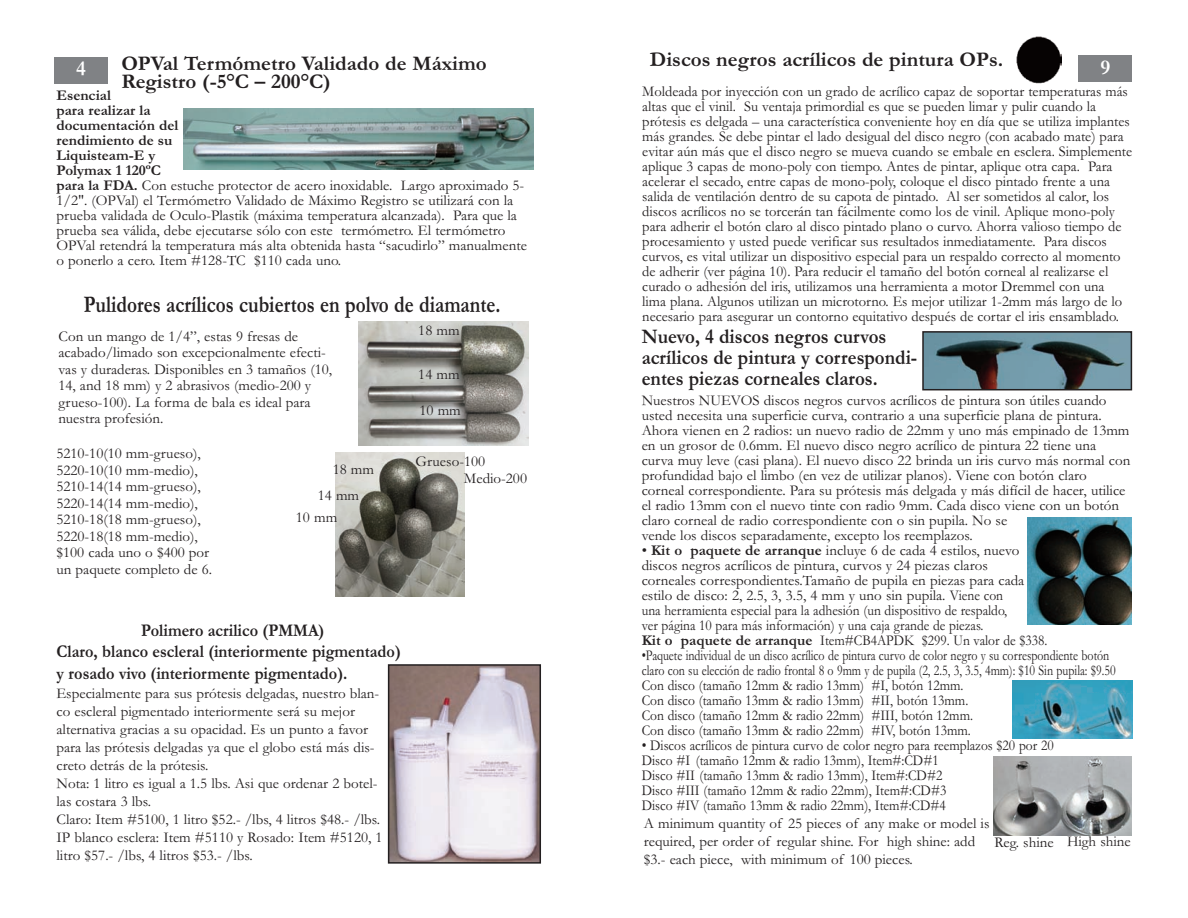
<style>
.page{position:relative;width:1188px;height:918px;background:#fff}
.page>*{position:absolute;margin:0;border:0;box-sizing:border-box;transform-origin:0 0}
.t1{font:700 24px "Garamond";color:#231f20;scale:.8 1}
.t2{font:700 21px "Garamond";color:#231f20}
.t3{font:700 21px/21px "Garamond";color:#231f20;scale:.9 1}
.t4{font:700 21px "Garamond";color:#fff}
.t5{font:700 18px/21.6px "Garamond";color:#231f20;scale:.9 1}
.t6{font:15px/15px "Garamond";color:#231f20}
.t7{font:15px/15px "Garamond";color:#231f20;scale:.8 1}
.t8{font:15px/15px "Garamond";color:#231f20;scale:.9 1}
.s1{font-weight:700}
</style>
<div class="page">
<img style="left:336px;top:452px;width:128px;height:145px">
<img style="left:183px;top:109px;width:351px;height:60px">
<img style="left:391px;top:667px;width:147px;height:194px">
<div style="left:388px;top:664px;width:153px;height:200px;border:2px solid #231f20"></div>
<div style="left:1078px;top:56px;width:54px;height:26px;background:#808285"></div>
<div style="left:54px;top:57px;width:54px;height:27px;background:#808285"></div>
<img style="left:1017px;top:36px;width:44px;height:48px">
<img style="left:925px;top:334px;width:204px;height:53px">
<div style="left:922px;top:331px;width:210px;height:59px;border:2px solid #231f20"></div>
<img style="left:1012px;top:681px;width:120px;height:58px">
<img style="left:1027px;top:518px;width:104px;height:107px">
<img style="left:993px;top:756px;width:138px;height:79px">
<img style="left:358px;top:321px;width:170px;height:124px">
<h2 class="t2" style="left:121px;top:51px;width:367px">OPVal Termómetro Validado de Máximo</h2>
<h2 class="t2" style="left:650px;top:46px;width:355px">Discos negros acrílicos de pintura OPs.</h2>
<h2 class="t2" style="left:121px;top:69px;width:211px">Registro (-5°C – 200°C)</h2>
<h2 class="t4" style="left:76px;top:55px;width:11px">4</h2>
<h2 class="t4" style="left:1101px;top:54px;width:11px">9</h2>
<p class="t6" style="left:642px;top:83px;width:491px">Moldeada por inyección con un grado de acrílico capaz de soportar temperaturas más altas que el vinil. Su ventaja primordial es que se pueden limar y pulir cuando la prótesis es delgada – una característica conveniente hoy en día que se utiliza implantes más grandes. Se debe pintar el lado desigual del disco negro (con acabado mate) para evitar aún más que el disco negro se mueva cuando se embale en esclera. Simplemente aplique 3 capas de mono-poly con tiempo. Antes de pintar, aplique otra capa. Para acelerar el secado, entre capas de mono-poly, coloque el disco pintado frente a una salida de ventilación dentro de su capota de pintado. Al ser sometidos al calor, los discos acrílicos no se torcerán tan fácilmente como los de vinil. Aplique mono-poly para adherir el botón claro al disco pintado plano o curvo. Ahorra valioso tiempo de procesamiento y usted puede verificar sus resultados inmediatamente. Para discos curvos, es vital utilizar un dispositivo especial para un respaldo correcto al momento de adherir (ver página 10). Para reducir el tamaño del botón corneal al realizarse el curado o adhesión del iris, utilizamos una herramienta a motor Dremmel con una<br>lima plana. Algunos utilizan un microtorno. Es mejor utilizar 1-2mm más largo de lo necesario para asegurar un contorno equitativo después de cortar el iris ensamblado.</p>
<p class="t6" style="left:56px;top:87px;width:472px"><span class="s1">Esencial<br>para realizar la<br>documentación del<br>rendimiento de su<br>Liquisteam-E y<br>Polymax 1 120ºC<br>para la FDA.</span> Con estuche protector de acero inoxidable. Largo aproximado 5- 1/2". (OPVal) el Termómetro Validado de Máximo Registro se utilizará con la prueba validada de Oculo-Plastik (máxima temperatura alcanzada). Para que la prueba sea válida, debe ejecutarse sólo con este termómetro. El termómetro OPVal retendrá la temperatura más alta obtenida hasta “sacudirlo” manualmente o ponerlo a cero. Item #128-TC $110 cada uno.</p>
<h1 class="t1" style="left:84px;top:290px;width:522px">Pulidores acrílicos cubiertos en polvo de diamante.</h1>
<p class="t6" style="left:418px;top:322px;width:43px">18 mm</p>
<h2 class="t3" style="left:642px;top:326px;width:308px">Nuevo, 4 discos negros curvos acrílicos de pintura y correspondi&shy;entes piezas corneales claros.</h2>
<p class="t6" style="left:58px;top:327px;width:275px;line-height:16.5px">Con un mango de 1/4”, estas 9 fresas de acabado/limado son excepcionalmente efecti&shy;vas y duraderas. Disponibles en 3 tamaños (10, 14, and 18 mm) y 2 abrasivos (medio-200 y grueso-100). La forma de bala es ideal para nuestra profesión.</p>
<p class="t6" style="left:418px;top:366px;width:43px">14 mm</p>
<p class="t6" style="left:642px;top:392px;width:490px">Nuestros NUEVOS discos negros curvos acrílicos de pintura son útiles cuando usted necesita una superficie curva, contrario a una superficie plana de pintura.<br>Ahora vienen en 2 radios: un nuevo radio de 22mm y uno más empinado de 13mm en un grosor de 0.6mm. El nuevo disco negro acrílico de pintura 22 tiene una curva muy leve (casi plana). El nuevo disco 22 brinda un iris curvo más normal con profundidad bajo el limbo (en vez de utilizar planos). Viene con botón claro corneal correspondiente. Para su prótesis más delgada y más difícil de hacer, utilice el radio 13mm con el nuevo tinte con radio 9mm. Cada disco viene con un botón claro corneal de radio correspondiente con o sin pupila. No se<br>vende los discos separadamente, excepto los reemplazos.</p>
<p class="t6" style="left:642px;top:542px;width:407px">• <span class="s1">Kit o paquete de arranque</span> incluye 6 de cada 4 estilos, nuevo discos negros acrílicos de pintura, curvos y 24 piezas claros<br>corneales correspondientes.Tamaño de pupila en piezas para cada estilo de disco: 2, 2.5, 3, 3.5, 4 mm y uno sin pupila. Viene con<br>una herramienta especial para la adhesión (un dispositivo de respaldo,<br>ver página 10 para más información) y una caja grande de piezas.<br><span class="s1">Kit o paquete de arranque</span> Item#CB4APDK $299. Un valor de $338.</p>
<p class="t7" style="left:642px;top:647px;width:594px">•Paquete individual de un disco acrílico de pintura curvo de color negro y su correspondiente botón claro con su elección de radio frontal 8 o 9mm y de pupila (2, 2.5, 3, 3.5, 4mm): $10 Sin pupila: $9.50<br>Con disco (tamaño 12mm &amp; radio 13mm) #I, botón 12mm.<br>Con disco (tamaño 13mm &amp; radio 13mm) #II, botón 13mm.<br>Con disco (tamaño 12mm &amp; radio 22mm) #III, botón 12mm.<br>Con disco (tamaño 13mm &amp; radio 22mm) #IV, botón 13mm.</p>
<p class="t8" style="left:642px;top:737px;width:459px">• Discos acrílicos de pintura curvo de color negro para reemplazos $20 por 20<br>Disco #I (tamaño 12mm &amp; radio 13mm), Item#:CD#1<br>Disco #II (tamaño 13mm &amp; radio 13mm), Item#:CD#2<br>Disco #III (tamaño 12mm &amp; radio 22mm), Item#:CD#3<br>Disco #IV (tamaño 13mm &amp; radio 22mm), Item#:CD#4</p>
<p class="t6" style="left:644px;top:814px;width:347px;line-height:18px">A minimum quantity of 25 pieces of any make or model is required, per order of regular shine. For high shine: add $3.- each piece, with minimum of 100 pieces.</p>
<p class="t6" style="left:419px;top:402px;width:43px">10 mm</p>
<p class="t6" style="left:56px;top:445px;width:157px;line-height:16.5px">5210-10(10 mm-grueso),<br>5220-10(10 mm-medio),<br>5210-14(14 mm-grueso),<br>5220-14(14 mm-medio),<br>5210-18(18 mm-grueso),<br>5220-18(18 mm-medio), $100 cada uno o $400 por un paquete completo de 6.</p>
<p class="t6" style="left:416px;top:453px;width:71px">Grueso-100</p>
<p class="t6" style="left:333px;top:461px;width:43px">18 mm</p>
<p class="t6" style="left:464px;top:470px;width:65px">Medio-200</p>
<p class="t6" style="left:318px;top:488px;width:43px">14 mm</p>
<p class="t6" style="left:296px;top:510px;width:43px">10 mm</p>
<p class="t5" style="left:56px;top:618px;width:384px;text-indent:85px">Polimero acrilico (PMMA)<br>Claro, blanco escleral (interiormente pigmentado) y rosado vivo (interiormente pigmentado).</p>
<p class="t6" style="left:56px;top:684px;width:328px;line-height:18px">Especialmente para sus prótesis delgadas, nuestro blan&shy;co escleral pigmentado interiormente será su mejor alternativa gracias a su opacidad. Es un punto a favor para las prótesis delgadas ya que el globo está más dis&shy;creto detrás de la prótesis.<br>Nota: 1 litro es igual a 1.5 lbs. Asi que ordenar 2 botel&shy;las costara 3 lbs.<br>Claro: Item #5100, 1 litro $52.- /lbs, 4 litros $48.- /lbs.<br>IP blanco esclera: Item #5110 y Rosado: Item #5120, 1 litro $57.- /lbs, 4 litros $53.- /lbs.</p>
<p class="t6" style="left:995px;top:834px;width:138px">Reg. shine High shine</p>
</div>
